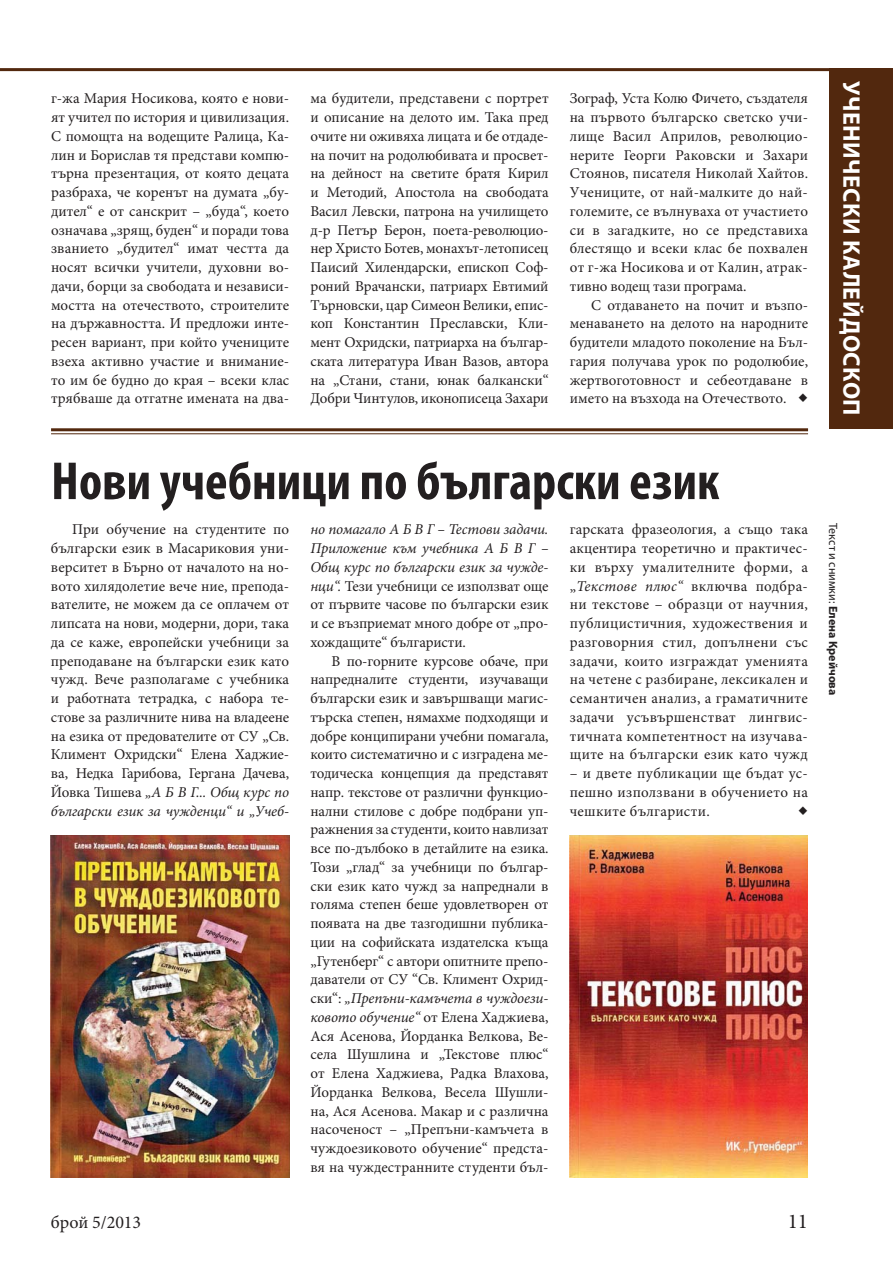
<style>
.page{position:relative;width:893px;height:1263px;background:#fff}
.page>*{position:absolute;margin:0;border:0;box-sizing:border-box;transform-origin:0 0}
.t1{font:700 condensed 54px "Myriad Pro";color:#231f20}
.t2{font:700 24px "Myriad Pro";letter-spacing:.02em;color:#fff}
.t3{font:21px "Minion Pro";color:#231f20}
.t4{font:18px "Minion Pro";color:#231f20}
.t5{font:15px/18.8px "Minion Pro";color:#231f20;text-align:justify}
.t6{font:12px "Myriad Pro";color:#231f20}
.s1{font-size:21px}
.s2{font-style:italic}
.s3{font-weight:700}
</style>
<div class="page">
<hr style="left:0;top:68px;width:893px;height:3px;background:#52280e">
<div style="left:829px;top:68px;width:64px;height:361px;background:#52280e"></div>
<img style="left:51px;top:835px;width:238px;height:343px">
<img style="left:570px;top:835px;width:238px;height:343px">
<hr style="left:51px;top:428px;width:757px;height:3px;background:#52280e">
<hr style="left:51px;top:433px;width:757px;height:1px;background:#52280e">
<p class="t5" style="left:51px;top:89px;width:240px">г-жа Мария Носикова, която е нови&shy;ят учител по история и цивилизация.<br>С помощта на водещите Ралица, Ка&shy;лин и Борислав тя представи компю&shy;търна презентация, от която децата разбраха, че коренът на думата „бу&shy;дител“ е от санскрит – „буда“, което означава „зрящ, буден“ и поради това званието „будител“ имат честта да носят всички учители, духовни во&shy;дачи, борци за свободата и независи&shy;мостта на отечеството, строителите на държавността. И предложи инте&shy;ресен вариант, при който учениците взеха активно участие и внимание&shy;то им бе будно до края – всеки клас трябваше да отгатне имената на два-</p>
<p class="t5" style="left:310px;top:89px;width:240px">ма будители, представени с портрет и описание на делото им. Така пред очите ни оживяха лицата и бе отдаде&shy;на почит на родолюбивата и просвет&shy;на дейност на светите братя Кирил и Методий, Апостола на свободата Васил Левски, патрона на училището д-р Петър Берон, поета-революцио&shy;нер Христо Ботев, монахът-летописец Паисий Хилендарски, епископ Соф&shy;роний Врачански, патриарх Евтимий Търновски, цар Симеон Велики, епис&shy;коп Константин Преславски, Кли&shy;мент Охридски, патриарха на българ&shy;ската литература Иван Вазов, автора на „Стани, стани, юнак балкански“ Добри Чинтулов, иконописеца Захари</p>
<p class="t5" style="left:570px;top:89px;width:240px">Зограф, Уста Колю Фичето, създателя на първото българско светско учи&shy;лище Васил Априлов, революцио&shy;нерите Георги Раковски и Захари Стоянов, писателя Николай Хайтов.<br>Учениците, от най-малките до най&shy;големите, се вълнуваха от участието си в загадките, но се представиха блестящо и всеки клас бе похвален от г-жа Носикова и от Калин, атрак&shy;тивно водещ тази програма.</p>
<p class="t5" style="left:570px;top:295px;width:240px;text-indent:21px">С отдаването на почит и възпо&shy;менаването на делото на народните будители младото поколение на Бъл&shy;гария получава урок по родолюбие, жертвоготовност и себеотдаване в името на възхода на Отечеството. <span class="s1">◆</span></p>
<h2 class="t2" style="left:866px;top:81px;width:336px;rotate:90deg">УЧЕНИЧЕСКИ КАЛЕЙДОСКОП</h2>
<h1 class="t1" style="left:51px;top:449px;width:670px">Нови учебници по български език</h1>
<p class="t5" style="left:51px;top:520px;width:240px;text-indent:21px">При обучение на студентите по български език в Масариковия уни&shy;верситет в Бърно от началото на но&shy;вото хилядолетие вече ние, препода&shy;вателите, не можем да се оплачем от липсата на нови, модерни, дори, така да се каже, европейски учебници за преподаване на български език като чужд. Вече разполагаме с учебника и работната тетрадка, с набора те&shy;стове за различните нива на владеене на езика от предователите от СУ „Св.<br>Климент Охридски“ Елена Хаджие&shy;ва, Недка Гарибова, Гергана Дачева, Йовка Тишева <span class="s2">„А Б В Г... Общ курс по български език за чужденци“ и „Учеб-</span></p>
<p class="t5" style="left:310px;top:520px;width:240px"><span class="s2">но помагало А Б В Г – Тестови задачи.<br>Приложение към учебника А Б В Г – Общ курс по български език за чужде&shy;нци“.</span> Тези учебници се използват още от първите часове по български език и се възприемат много добре от „про&shy;хождащите“ българисти.</p>
<p class="t5" style="left:310px;top:651px;width:240px;text-indent:21px">В по-горните курсове обаче, при напредналите студенти, изучаващи български език и завършващи магис&shy;търска степен, нямахме подходящи и добре конципирани учебни помагала, които систематично и с изградена ме&shy;тодическа концепция да представят напр. текстове от различни функцио&shy;нални стилове с добре подбрани уп&shy;ражнения за студенти, които навлизат все по-дълбоко в детайлите на езика.<br>Този „глад“ за учебници по българ&shy;ски език като чужд за напреднали в голяма степен беше удовлетворен от появата на две тазгодишни публика&shy;ции на софийската издателска къща „Гутенберг“ с автори опитните препо&shy;даватели от СУ “Св. Климент Охрид&shy;ски“: <span class="s2">„Препъни-камъчета в чуждоези&shy;ковото обучение“</span> от Елена Хаджиева, Ася Асенова, Йорданка Велкова, Ве&shy;села Шушлина и „Текстове плюс“ от Елена Хаджиева, Радка Влахова, Йорданка Велкова, Весела Шушли&shy;на, Ася Асенова. Макар и с различна насоченост – „Препъни-камъчета в чуждоезиковото обучение“ предста&shy;вя на чуждестранните студенти бъл-</p>
<p class="t5" style="left:570px;top:520px;width:240px">гарската фразеология, а също така акцентира теоретично и практичес&shy;ки върху умалителните форми, а „<span class="s2">Текстове плюс“</span> включва подбра&shy;ни текстове – образци от научния, публицистичния, художествения и разговорния стил, допълнени със задачи, които изграждат уменията на четене с разбиране, лексикален и семантичен анализ, а граматичните задачи усъвършенстват лингвис&shy;тичната компетентност на изучава&shy;щите на български език като чужд</p>
<p class="t5" style="left:570px;top:764px;width:240px">– и двете публикации ще бъдат ус&shy;пешно използвани в обучението на чешките българисти.</p>
<h3 class="t3" style="left:798px;top:796px;width:11px">◆</h3>
<p class="t4" style="left:51px;top:1211px;width:92px">брой 5/2013</p>
<h3 class="t3" style="left:788px;top:1208px;width:22px">11</h3>
<p class="t6" style="left:840px;top:523px;width:174px;rotate:90deg">Текст и снимки: <span class="s3">Елена Крейчова</span></p>
</div>
